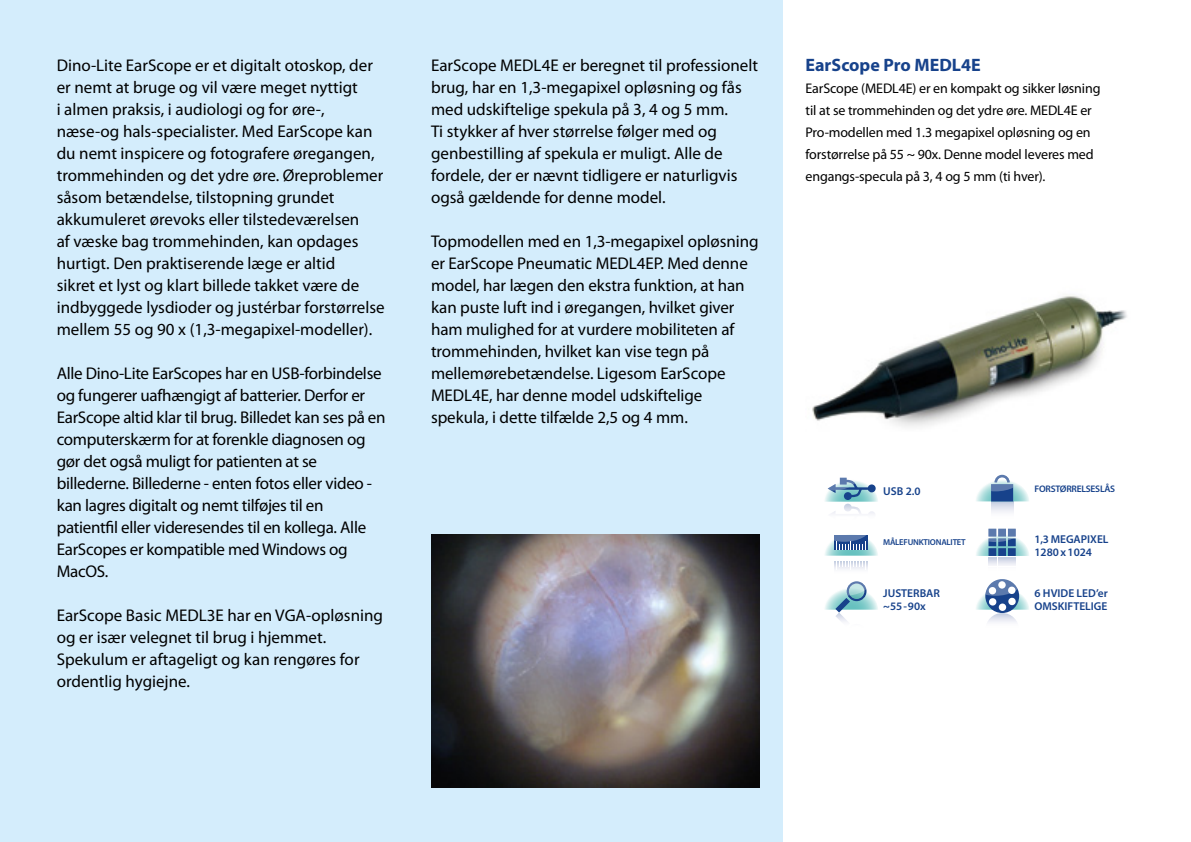
<style>
.page{position:relative;width:1191px;height:842px;background:#fff}
.page>*{position:absolute;margin:0;border:0;box-sizing:border-box;transform-origin:0 0}
.t1{font:700 18px "Myriad Pro";color:#17428b}
.t2{font:17px/22px "Myriad Pro";letter-spacing:-.005em;color:#000}
.t3{font:14px/22px "Myriad Pro";letter-spacing:-.01em;color:#000}
.t4{font:600 11.4px/12.2px "Myriad Pro";color:#17428b}
.t5{font:600 9.6px "Myriad Pro";letter-spacing:-.025em;color:#17428b}
.t6{font:600 8.6px "Myriad Pro";letter-spacing:-.025em;color:#17428b}
</style>
<div class="page">
<div style="left:0;top:0;width:782px;height:842px;background:#d4edfc"></div>
<img style="left:812px;top:295px;width:315px;height:132px">
<svg style="left:976px;top:529px;width:53px;height:36px"></svg>
<svg style="left:976px;top:579px;width:53px;height:43px"></svg>
<div style="left:834px;top:561px;width:33px;height:12px;background:#f8f9fb"></div>
<svg style="left:825px;top:534px;width:53px;height:35px"></svg>
<svg style="left:825px;top:581px;width:53px;height:41px"></svg>
<svg style="left:825px;top:478px;width:53px;height:36px"></svg>
<svg style="left:991px;top:501px;width:22px;height:11px"></svg>
<svg style="left:976px;top:475px;width:53px;height:26px"></svg>
<img style="left:431px;top:534px;width:329px;height:253px">
<p class="t2" style="left:57px;top:55px;width:329px">Dino-Lite EarScope er et digitalt otoskop, der er nemt at bruge og vil være meget nyttigt<br>i almen praksis, i audiologi og for øre-, næse-og hals-specialister. Med EarScope kan du nemt inspicere og fotografere øregangen, trommehinden og det ydre øre. Øreproblemer såsom betændelse, tilstopning grundet akkumuleret ørevoks eller tilstedeværelsen<br>af væske bag trommehinden, kan opdages hurtigt. Den praktiserende læge er altid<br>sikret et lyst og klart billede takket være de indbyggede lysdioder og justérbar forstørrelse mellem 55 og 90 x (1,3-megapixel-modeller).</p>
<p class="t2" style="left:57px;top:363px;width:330px">Alle Dino-Lite EarScopes har en USB-forbindelse og fungerer uafhængigt af batterier. Derfor er EarScope altid klar til brug. Billedet kan ses på en computerskærm for at forenkle diagnosen og gør det også muligt for patienten at se billederne. Billederne - enten fotos eller video - kan lagres digitalt og nemt tilføjes til en patientfil eller videresendes til en kollega. Alle EarScopes er kompatible med Windows og MacOS.</p>
<p class="t2" style="left:57px;top:605px;width:328px">EarScope Basic MEDL3E har en VGA-opløsning og er især velegnet til brug i hjemmet.<br>Spekulum er aftageligt og kan rengøres for ordentlig hygiejne.</p>
<p class="t2" style="left:431px;top:55px;width:328px">EarScope MEDL4E er beregnet til professionelt brug, har en 1,3-megapixel opløsning og fås med udskiftelige spekula på 3, 4 og 5 mm.<br>Ti stykker af hver størrelse følger med og genbestilling af spekula er muligt. Alle de fordele, der er nævnt tidligere er naturligvis også gældende for denne model.</p>
<p class="t2" style="left:431px;top:231px;width:329px">Topmodellen med en 1,3-megapixel opløsning er EarScope Pneumatic MEDL4EP. Med denne model, har lægen den ekstra funktion, at han kan puste luft ind i øregangen, hvilket giver ham mulighed for at vurdere mobiliteten af trommehinden, hvilket kan vise tegn på mellemørebetændelse. Ligesom EarScope MEDL4E, har denne model udskiftelige spekula, i dette tilfælde 2,5 og 4 mm.</p>
<p class="t1" style="left:805px;top:55px;width:177px">EarScope Pro MEDL4E</p>
<p class="t3" style="left:805px;top:78px;width:296px">EarScope (MEDL4E) er en kompakt og sikker løsning til at se trommehinden og det ydre øre. MEDL4E er Pro-modellen med 1.3 megapixel opløsning og en forstørrelse på 55 ~ 90x. Denne model leveres med engangs-specula på 3, 4 og 5 mm (ti hver).</p>
<p class="t4" style="left:883px;top:485px;width:39px">USB 2.0</p>
<p class="t5" style="left:1034px;top:482px;width:82px">FORSTØRRELSESLÅS</p>
<p class="t6" style="left:883px;top:537px;width:84px">MÅLEFUNKTIONALITET</p>
<p class="t4" style="left:883px;top:587px;width:58px">JUSTERBAR ~55-90x</p>
<p class="t4" style="left:1034px;top:533px;width:76px">1,3 MEGAPIXEL<br>1280x1024</p>
<p class="t4" style="left:1034px;top:587px;width:75px">6 HVIDE LED’er<br>OMSKIFTELIGE</p>
</div>
